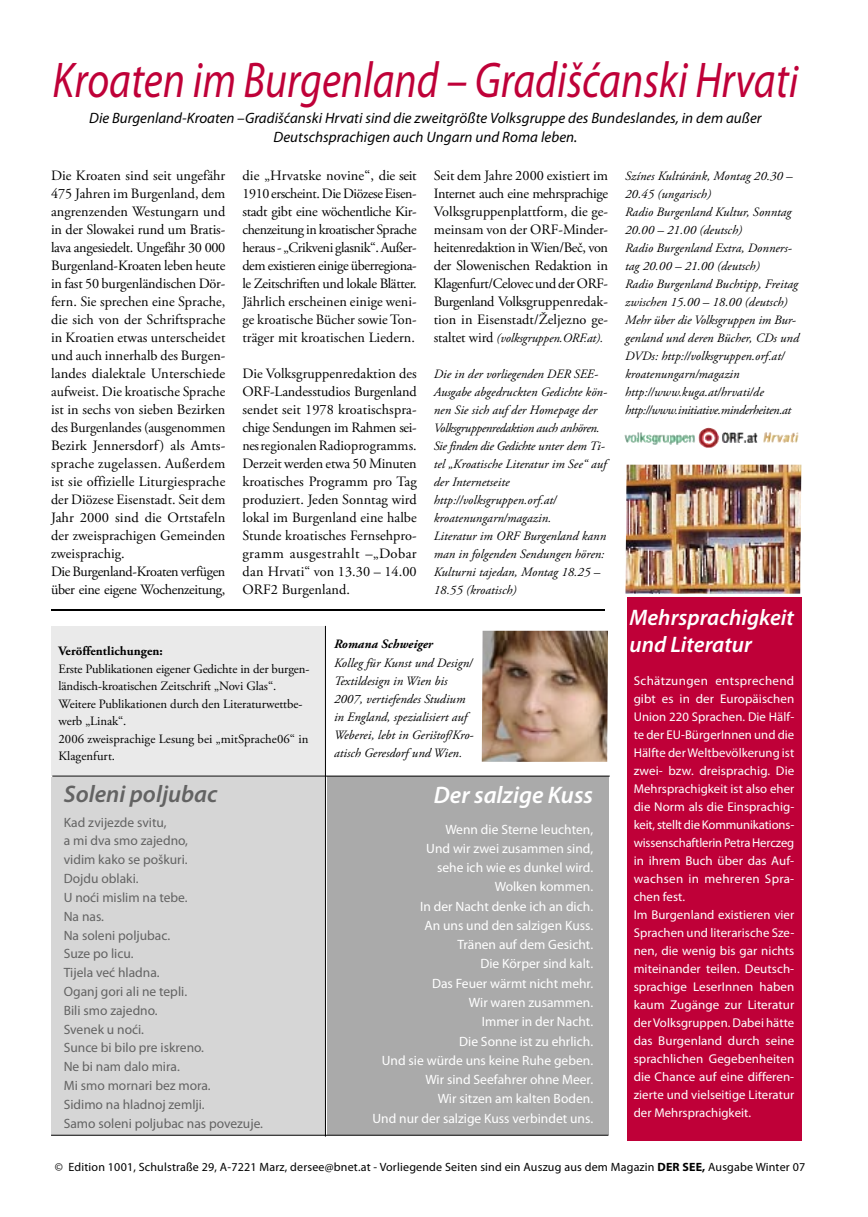
<style>
.page{position:relative;width:868px;height:1217px;background:#fff}
.page>*{position:absolute;margin:0;border:0;box-sizing:border-box;transform-origin:0 0}
.Titel_27_semibold_blau{font:italic 50.4px "Myriad Pro";color:#bf0038;scale:.83 1}
.Titel_16_semibold_blau{font:italic 600 24px "Myriad Pro";color:#636363}
.Titel_16_semibold_blau-2{font:italic 600 24px "Myriad Pro";color:#fff}
.Titel_16_semibold_blau-3{font:italic 600 22.5px/27px "Myriad Pro";color:#fff}
.Vorspann_10{font:italic 15px/19.5px "Myriad Pro";letter-spacing:.005em;color:#000;text-align:center}
.Copy_9_5{font:14.25px/18px "Adobe Garamond Pro";letter-spacing:.005em;color:#000;text-align:justify}
.Copy_9_5-2{font:14.25px/18px "Adobe Garamond Pro";letter-spacing:-.025em;color:#000}
.BU{font:13.5px "Myriad Pro";color:#fff}
.BU-2{font:13.5px "Myriad Pro";color:#636363}
.Info_8_5{font:italic 12.75px/18px "Adobe Garamond Pro";letter-spacing:.005em;color:#000}
.Package{font:12.75px/18px "Myriad Pro";letter-spacing:.005em;color:#fff;text-align:justify}
.Info_8_5-2{font:12.75px/17.4px "Adobe Garamond Pro";letter-spacing:-.005em;color:#000}
.Info_8_5-3{font:italic 12.75px "Adobe Garamond Pro";letter-spacing:-.025em;color:#000}
.Copy_9_5-3{font:italic 12.75px "Adobe Garamond Pro";letter-spacing:-.01em;color:#000}
.Info_8_5-4{font:italic 700 12.75px "Adobe Garamond Pro";letter-spacing:.005em;color:#000}
.t1{font:12px "Myriad Pro";letter-spacing:.015em;color:#000}
.s1{font-size:46.35px}
.s2{font-style:normal;font-size:14.25px}
.s3{font-weight:700}
</style>
<div class="page">
<div style="left:51px;top:626px;width:273px;height:150px;background:#eaeaea"></div>
<div style="left:626px;top:597px;width:175px;height:543px;background:#bf0038"></div>
<img style="left:636px;top:427px;width:135px;height:21px">
<hr style="left:51px;top:609px;width:553px;height:1px;background:#000">
<img style="left:625px;top:464px;width:176px;height:129px">
<img style="left:481px;top:630px;width:127px;height:131px">
<div style="left:327px;top:776px;width:281px;height:358px;background:#aaa"></div>
<div style="left:51px;top:776px;width:274px;height:358px;background:#d6d6d6"></div>
<hr style="left:51px;top:1134px;width:557px;height:1px;background:#000">
<hr style="left:52px;top:775px;width:557px;height:1px;background:#000">
<hr style="left:325px;top:625px;width:1px;height:511px;background:#000">
<p class="Titel_27_semibold_blau" style="left:53px;top:53px;width:899px">Kroaten im Burgenland – Gradišćanski Hrvat<span class="s1">i</span></p>
<p class="Vorspann_10" style="left:89px;top:108px;width:674px">Die Burgenland-Kroaten –Gradišćanski Hrvati sind die zweitgrößte Volksgruppe des Bundeslandes, in dem außer<br>Deutschsprachigen auch Ungarn und Roma leben.</p>
<p class="Copy_9_5" style="left:51px;top:167px;width:176px">Die Kroaten sind seit ungefähr 475 Jahren im Burgenland, dem angrenzenden Westungarn und in der Slowakei rund um Bratis&shy;lava angesiedelt. Ungefähr 30 000<br>Burgenland-Kroaten leben heute in fast 50 burgenländischen Dör&shy;fern. Sie sprechen eine Sprache, die sich von der Schriftsprache in Kroatien etwas unterscheidet und auch innerhalb des Burgen&shy;landes dialektale Unterschiede aufweist. Die kroatische Sprache ist in sechs von sieben Bezirken des Burgenlandes (ausgenommen Bezirk Jennersdorf) als Amts&shy;sprache zugelassen. Außerdem ist sie offizielle Liturgiesprache der Diözese Eisenstadt. Seit dem Jahr 2000 sind die Ortstafeln der zweisprachigen Gemeinden zweisprachig.</p>
<p class="Copy_9_5-2" style="left:51px;top:563px;width:176px">Die Burgenland-Kroaten verfügen über eine eigene Wochenzeitung,</p>
<p class="Copy_9_5" style="left:242px;top:167px;width:176px">die „Hrvatske novine“, die seit 1910 erscheint. Die Diözese Eisen&shy;stadt gibt eine wöchentliche Kir&shy;chenzeitung in kroatischer Sprache heraus - „Crikveni glasnik“. Außer&shy;dem existieren einige überregiona&shy;le Zeitschriften und lokale Blätter.<br>Jährlich erscheinen einige weni&shy;ge kroatische Bücher sowie Ton&shy;träger mit kroatischen Liedern.</p>
<p class="Copy_9_5" style="left:242px;top:365px;width:176px">Die Volksgruppenredaktion des ORF-Landesstudios Burgenland sendet seit 1978 kroatischspra&shy;chige Sendungen im Rahmen sei&shy;nes regionalen Radioprogramms.<br>Derzeit werden etwa 50 Minuten kroatisches Programm pro Tag produziert. Jeden Sonntag wird lokal im Burgenland eine halbe Stunde kroatisches Fernsehpro&shy;gramm ausgestrahlt –„Dobar dan Hrvati“ von 13.30 – 14.00<br>ORF2 Burgenland.</p>
<p class="Copy_9_5" style="left:433px;top:167px;width:176px">Seit dem Jahre 2000 existiert im Internet auch eine mehrsprachige Volksgruppenplattform, die ge&shy;meinsam von der ORF-Minder&shy;heitenredaktion in Wien/Beč, von der Slowenischen Redaktion in Klagenfurt/Celovec und der ORF-Burgenland Volksgruppenredak&shy;tion in Eisenstadt/Željezno ge-</p>
<p class="Copy_9_5-3" style="left:433px;top:330px;width:171px"><span class="s2">staltet wird</span> (volksgruppen.ORF.at).</p>
<p class="Info_8_5" style="left:433px;top:365px;width:175px">Die in der vorliegenden DER SEE-<br>Ausgabe abgedruckten Gedichte kön&shy;nen Sie sich auf der Homepage der</p>
<p class="Info_8_5-3" style="left:433px;top:420px;width:167px">Volksgruppenredaktion auch anhören.</p>
<p class="Info_8_5" style="left:433px;top:437px;width:174px">Sie finden die Gedichte unter dem Ti&shy;tel „Kroatische Literatur im See“ auf der Internetseite</p>
<p class="Info_8_5" style="left:433px;top:491px;width:124px">http://volksgruppen.orf.at/</p>
<p class="Info_8_5" style="left:433px;top:509px;width:119px">kroatenungarn/magazin.</p>
<p class="Info_8_5" style="left:433px;top:527px;width:174px">Literatur im ORF Burgenland kann man in folgenden Sendungen hören:</p>
<p class="Info_8_5" style="left:433px;top:563px;width:168px">Kulturni tajedan, Montag 18.25 –<br>18.55 (kroatisch)</p>
<p class="Info_8_5-2" style="left:58px;top:642px;width:252px"><span class="s3">Veröffentlichungen:<br></span>Erste Publikationen eigener Gedichte in der burgen&shy;ländisch-kroatischen Zeitschrift „Novi Glas“.<br>Weitere Publikationen durch den Literaturwettbe&shy;werb „Linak“.<br>2006 zweisprachige Lesung bei „mitSprache06“ in Klagenfurt.</p>
<p class="Titel_16_semibold_blau" style="left:64px;top:780px;width:155px">Soleni poljubac</p>
<p class="BU-2" style="left:64px;top:814px;width:104px">Kad zvijezde svitu,</p>
<p class="BU-2" style="left:64px;top:833px;width:126px">a mi dva smo zajedno,</p>
<p class="BU-2" style="left:64px;top:852px;width:125px">vidim kako se poškuri.</p>
<p class="BU-2" style="left:64px;top:871px;width:76px">Dojdu oblaki.</p>
<p class="BU-2" style="left:64px;top:889px;width:125px">U noći mislim na tebe.</p>
<p class="BU-2" style="left:64px;top:908px;width:42px">Na nas.</p>
<p class="BU-2" style="left:64px;top:927px;width:108px">Na soleni poljubac.</p>
<p class="BU-2" style="left:64px;top:946px;width:71px">Suze po licu.</p>
<p class="BU-2" style="left:64px;top:965px;width:97px">Tijela već hladna.</p>
<p class="BU-2" style="left:64px;top:983px;width:125px">Oganj gori ali ne tepli.</p>
<p class="BU-2" style="left:64px;top:1002px;width:95px">Bili smo zajedno.</p>
<p class="BU-2" style="left:64px;top:1021px;width:82px">Svenek u noći.</p>
<p class="BU-2" style="left:64px;top:1040px;width:142px">Sunce bi bilo pre iskreno.</p>
<p class="BU-2" style="left:64px;top:1059px;width:117px">Ne bi nam dalo mira.</p>
<p class="BU-2" style="left:64px;top:1077px;width:148px">Mi smo mornari bez mora.</p>
<p class="BU-2" style="left:64px;top:1096px;width:142px">Sidimo na hladnoj zemlji.</p>
<p class="BU-2" style="left:64px;top:1115px;width:201px">Samo soleni poljubac nas povezuje.</p>
<p class="Info_8_5-4" style="left:334px;top:637px;width:100px">Romana Schweiger</p>
<p class="Info_8_5" style="left:334px;top:653px;width:141px">Kolleg für Kunst und Design/<br>Textildesign in Wien bis<br>2007, vertiefendes Studium in England, spezialisiert auf<br>Weberei, lebt in Gerištof/Kro&shy;atisch Geresdorf und Wien.</p>
<p class="Titel_16_semibold_blau-2" style="left:433px;top:781px;width:161px">Der salzige Kuss</p>
<p class="BU" style="left:445px;top:821px;width:149px">Wenn die Sterne leuchten,</p>
<p class="BU" style="left:426px;top:840px;width:168px">Und wir zwei zusammen sind,</p>
<p class="BU" style="left:437px;top:860px;width:157px">sehe ich wie es dunkel wird.</p>
<p class="BU" style="left:494px;top:879px;width:100px">Wolken kommen.</p>
<p class="BU" style="left:420px;top:898px;width:174px">In der Nacht denke ich an dich.</p>
<p class="BU" style="left:424px;top:917px;width:170px">An uns und den salzigen Kuss.</p>
<p class="BU" style="left:457px;top:937px;width:137px">Tränen auf dem Gesicht.</p>
<p class="BU" style="left:480px;top:956px;width:114px">Die Körper sind kalt.</p>
<p class="BU" style="left:432px;top:975px;width:162px">Das Feuer wärmt nicht mehr.</p>
<p class="BU" style="left:469px;top:994px;width:126px">Wir waren zusammen.</p>
<p class="BU" style="left:481px;top:1014px;width:113px">Immer in der Nacht.</p>
<p class="BU" style="left:459px;top:1033px;width:135px">Die Sonne ist zu ehrlich.</p>
<p class="BU" style="left:382px;top:1052px;width:213px">Und sie würde uns keine Ruhe geben.</p>
<p class="BU" style="left:425px;top:1071px;width:169px">Wir sind Seefahrer ohne Meer.</p>
<p class="BU" style="left:437px;top:1091px;width:157px">Wir sitzen am kalten Boden.</p>
<p class="BU" style="left:372px;top:1110px;width:222px">Und nur der salzige Kuss verbindet uns.</p>
<p class="Info_8_5" style="left:625px;top:167px;width:169px">Színes Kultúránk, Montag 20.30 –<br>20.45 (ungarisch)</p>
<p class="Info_8_5" style="left:625px;top:203px;width:168px">Radio Burgenland Kultur, Sonntag<br>20.00 – 21.00 (deutsch)</p>
<p class="Info_8_5" style="left:625px;top:239px;width:168px">Radio Burgenland Extra, Donners&shy;tag 20.00 – 21.00 (deutsch)</p>
<p class="Info_8_5" style="left:625px;top:275px;width:174px">Radio Burgenland Buchtipp, Freitag zwischen 15.00 – 18.00 (deutsch)</p>
<p class="Info_8_5" style="left:625px;top:311px;width:175px">Mehr über die Volksgruppen im Bur&shy;genland und deren Bücher, CDs und<br>DVDs: http://volksgruppen.orf.at/ kroatenungarn/magazin</p>
<p class="Info_8_5" style="left:625px;top:383px;width:140px">http://www.kuga.at/hrvati/de</p>
<p class="Info_8_5-3" style="left:625px;top:402px;width:167px">http://www.initiative.minderheiten.at</p>
<p class="Titel_16_semibold_blau-3" style="left:629px;top:604px;width:166px">Mehrsprachigkeit und Literatur</p>
<p class="Package" style="left:633px;top:671px;width:162px">Schätzungen entsprechend gibt es in der Europäischen Union 220 Sprachen. Die Hälf&shy;te der EU-BürgerInnen und die Hälfte der Weltbevölkerung ist zwei- bzw. dreisprachig. Die Mehrsprachigkeit ist also eher die Norm als die Einsprachig&shy;keit, stellt die Kommunikations&shy;wissenschaftlerin Petra Herczeg in ihrem Buch über das Auf&shy;wachsen in mehreren Spra&shy;chen fest.</p>
<p class="Package" style="left:633px;top:905px;width:162px">Im Burgenland existieren vier Sprachen und literarische Sze&shy;nen, die wenig bis gar nichts miteinander teilen. Deutsch&shy;sprachige LeserInnen haben kaum Zugänge zur Literatur der Volksgruppen. Dabei hätte das Burgenland durch seine sprachlichen Gegebenheiten die Chance auf eine differen&shy;zierte und vielseitige Literatur der Mehrsprachigkeit.</p>
<p class="t1" style="left:55px;top:1159px;width:751px">© Edition 1001, Schulstraße 29, A-7221 Marz, dersee@bnet.at - Vorliegende Seiten sind ein Auszug aus dem Magazin <span class="s3">DER SEE,</span> Ausgabe Winter 07</p>
</div>
